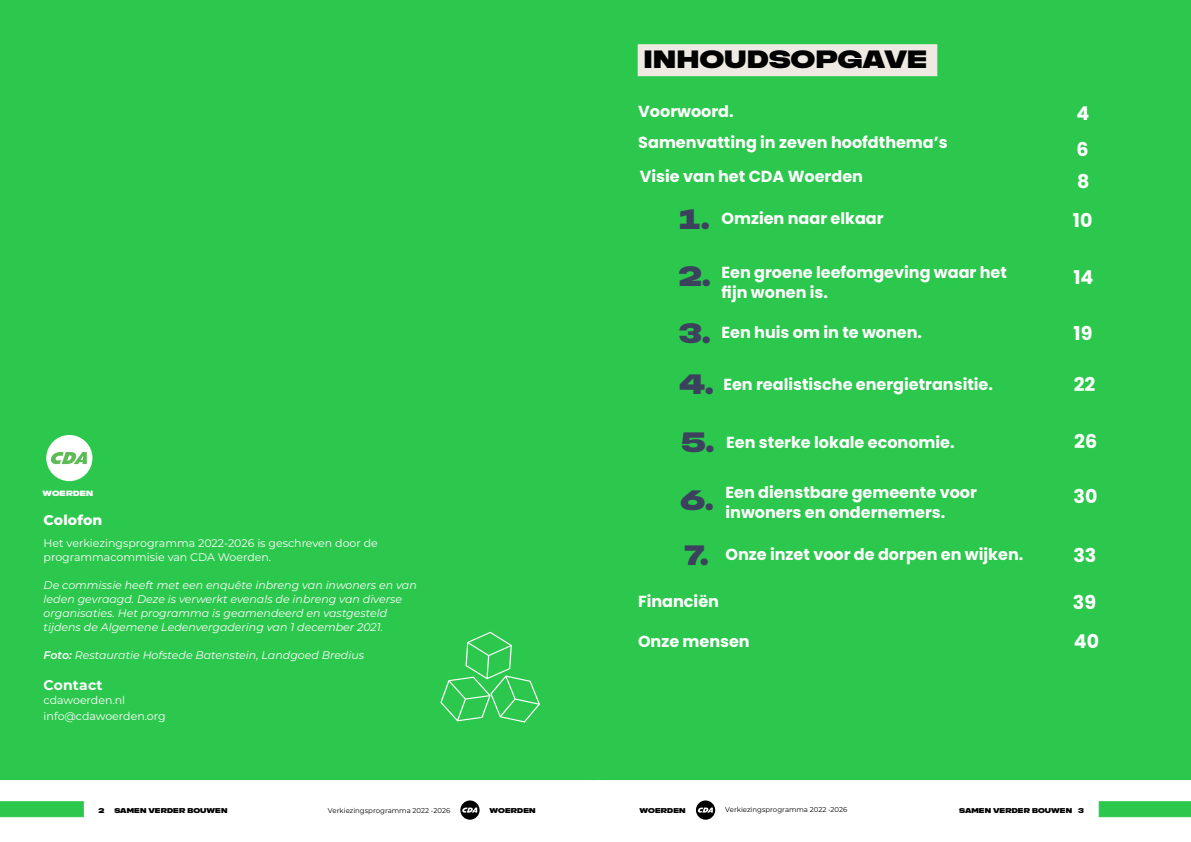
<style>
.page{position:relative;width:1191px;height:842px;background:#fff}
.page>*{position:absolute;margin:0;border:0;box-sizing:border-box;transform-origin:0 0}
.t1{font:28px "Rifton Norm";color:#3c415d}
.t2{font:25px "Rifton Norm";letter-spacing:.015em;color:#000}
.t3{font:700 19px/38.9px "Poppins";color:#fff}
.t4{font:700 16px/20px "Poppins";color:#fff}
.t5{font:800 14px "Montserrat";letter-spacing:.01em;color:#fff}
.t6{font:700 14px "Montserrat";letter-spacing:.01em;color:#fff}
.t7{font:italic 11px/14px "Montserrat";color:#fff}
.t8{font:11px/14px "Montserrat";color:#fff}
.t9{font:7.6px "Rifton Norm";letter-spacing:.025em;color:#fff}
.t10{font:7px "Montserrat";color:#000}
.t11{font:7px "Rifton Norm";letter-spacing:.015em;color:#000}
.s1{font-weight:600}
.s2{font-family:"Rifton Norm";font-weight:400;font-size:28px;color:#3c415d}
</style>
<div class="page">
<svg style="left:460px;top:800px;width:19px;height:20px"></svg>
<svg style="left:462px;top:807px;width:15px;height:6px"></svg>
<svg style="left:0;top:801px;width:84px;height:16px"></svg>
<div style="left:696px;top:800px;width:19px;height:20px;background:#000;border-radius:50%"></div>
<svg style="left:698px;top:807px;width:15px;height:6px"></svg>
<div style="left:1098px;top:801px;width:93px;height:16px;background:#2cc84d;border:1px solid #2cc84d"></div>
<div style="left:0;top:0;width:591px;height:780px;background:#2cc84d"></div>
<svg style="left:440px;top:632px;width:100px;height:90px;background:#3dcc5b"></svg>
<div style="left:591px;top:0;width:600px;height:780px;background:#2cc84d"></div>
<div style="left:637px;top:44px;width:300px;height:32px;background:#eee9e2"></div>
<div style="left:46px;top:435px;width:46px;height:46px;background:#fff;border-radius:50%"></div>
<svg style="left:51px;top:452px;width:36px;height:12px"></svg>
<p class="t9" style="left:43px;top:489px;width:52px">WOERDEN</p>
<p class="t5" style="left:44px;top:509px;width:60px">Colofon</p>
<p class="t8" style="left:44px;top:535px;width:336px">Het verkiezingsprogramma 2022-2026 is geschreven door de programmacommisie van CDA Woerden.</p>
<p class="t7" style="left:44px;top:577px;width:375px">De commissie heeft met een enquête inbreng van inwoners en van leden gevraagd. Deze is verwerkt evenals de inbreng van diverse organisaties. Het programma is geamendeerd en vastgesteld tijdens de Algemene Ledenvergadering van 1 december 2021.</p>
<p class="t7" style="left:44px;top:647px;width:322px"><span class="s1">Foto:</span> Restauratie Hofstede Batenstein, Landgoed Bredius</p>
<p class="t6" style="left:44px;top:674px;width:60px">Contact</p>
<p class="t8" style="left:44px;top:691px;width:123px;line-height:16.8px">cdawoerden.nl info@cdawoerden.org</p>
<h2 class="t2" style="left:644px;top:46px;width:285px">INHOUDSOPGAVE</h2>
<p class="t4" style="left:638px;top:96px;width:311px;line-height:30.8px">Voorwoord.<br>Samenvatting in zeven hoofdthema’s</p>
<p class="t4" style="left:640px;top:166px;width:225px">Visie van het CDA Woerden</p>
<p class="t3" style="left:1076px;top:94px;width:14px">4</p>
<p class="t3" style="left:1076px;top:130px;width:14px">6</p>
<p class="t3" style="left:1077px;top:162px;width:14px">8</p>
<h1 class="t1" style="left:679px;top:204px;width:32px">1.</h1>
<p class="t4" style="left:721px;top:209px;width:163px">Omzien naar elkaar</p>
<p class="t3" style="left:1073px;top:201px;width:21px">10</p>
<h1 class="t1" style="left:678px;top:260px;width:33px">2.</h1>
<p class="t4" style="left:721px;top:263px;width:287px">Een groene leefomgeving waar het fijn wonen is.</p>
<p class="t3" style="left:1073px;top:257px;width:22px">14</p>
<h1 class="t1" style="left:679px;top:318px;width:33px">3.</h1>
<p class="t4" style="left:679px;top:375px;width:315px"><span class="s2">4.</span> Een realistische energietransitie.</p>
<p class="t4" style="left:681px;top:433px;width:274px"><span class="s2">5.</span> Een sterke lokale economie.</p>
<p class="t4" style="left:725px;top:483px;width:253px">Een dienstbare gemeente voor inwoners en ondernemers.</p>
<p class="t4" style="left:721px;top:322px;width:202px">Een huis om in te wonen.</p>
<h1 class="t1" style="left:680px;top:484px;width:35px">6.</h1>
<p class="t3" style="left:1073px;top:314px;width:20px">19</p>
<p class="t3" style="left:1073px;top:365px;width:23px">22</p>
<p class="t3" style="left:1074px;top:422px;width:24px">26</p>
<p class="t3" style="left:1073px;top:477px;width:25px">30</p>
<h1 class="t1" style="left:684px;top:539px;width:26px">7.</h1>
<p class="t4" style="left:725px;top:545px;width:299px">Onze inzet voor de dorpen en wijken.</p>
<p class="t3" style="left:1073px;top:536px;width:24px">33</p>
<p class="t4" style="left:638px;top:592px;width:82px">Financiën</p>
<p class="t4" style="left:638px;top:631px;width:113px">Onze mensen</p>
<p class="t3" style="left:1073px;top:583px;width:28px">39<br>40</p>
<p class="t11" style="left:98px;top:807px;width:7px">2</p>
<p class="t11" style="left:114px;top:807px;width:115px">SAMEN VERDER BOUWEN</p>
<p class="t10" style="left:328px;top:805px;width:124px">Verkiezingsprogramma 2022 -2026</p>
<p class="t11" style="left:489px;top:806px;width:48px">WOERDEN</p>
<p class="t11" style="left:639px;top:806px;width:48px">WOERDEN</p>
<p class="t10" style="left:725px;top:804px;width:124px">Verkiezingsprogramma 2022 -2026</p>
<p class="t11" style="left:959px;top:806px;width:126px">SAMEN VERDER BOUWEN 3</p>
</div>
